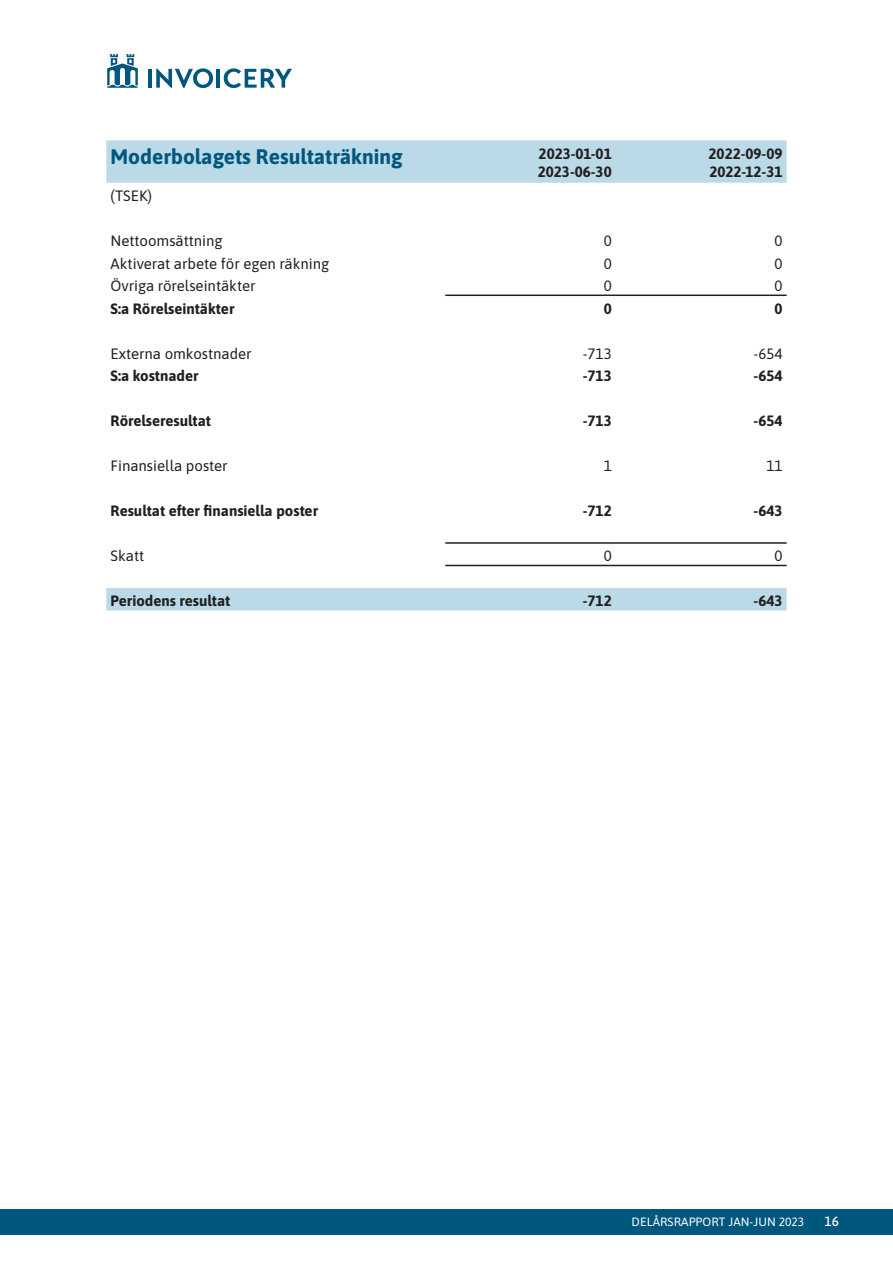
<style>
.page{position:relative;width:893px;height:1263px;background:#fff}
.page>*{position:absolute;margin:0;border:0;box-sizing:border-box;transform-origin:0 0}
.t1{font:700 21px "Asap";color:#00577d}
.t2{font:700 15px "Asap";color:#231f20}
.t3{font:15px "Asap";color:#231f20}
.t4{font:500 13.5px "Asap";color:#fff}
.t5{font:12px "Asap";letter-spacing:.01em;color:#fff}
</style>
<div class="page">
<div style="left:0;top:1209px;width:893px;height:26px;background:#00577d"></div>
<svg style="left:107px;top:54px;width:31px;height:34px"></svg>
<hr style="left:148px;top:69px;width:4px;height:19px;background:#00577d">
<svg style="left:156px;top:68px;width:57px;height:20px"></svg>
<hr style="left:217px;top:69px;width:3px;height:19px;background:#00577d">
<svg style="left:224px;top:68px;width:68px;height:20px"></svg>
<svg style="left:106px;top:140px;width:681px;height:470px"></svg>
<hr style="left:445px;top:295px;width:171px;height:1px;background:#231f20">
<hr style="left:616px;top:295px;width:171px;height:1px;background:#231f20">
<hr style="left:445px;top:542px;width:171px;height:2px;background:#231f20">
<hr style="left:616px;top:542px;width:171px;height:2px;background:#231f20">
<hr style="left:445px;top:565px;width:171px;height:1px;background:#231f20">
<hr style="left:616px;top:565px;width:171px;height:1px;background:#231f20">
<p class="t1" style="left:111px;top:142px;width:293px">Moderbolagets Resultaträkning</p>
<p class="t2" style="left:539px;top:143px;width:75px">2023-01-01</p>
<p class="t2" style="left:538px;top:161px;width:75px">2023-06-30</p>
<p class="t2" style="left:709px;top:143px;width:75px">2022-09-09</p>
<p class="t2" style="left:709px;top:161px;width:75px">2022-12-31</p>
<p class="t3" style="left:111px;top:185px;width:43px">(TSEK)</p>
<p class="t3" style="left:111px;top:230px;width:114px">Nettoomsättning</p>
<p class="t3" style="left:604px;top:230px;width:10px">0</p>
<p class="t3" style="left:774px;top:230px;width:10px">0</p>
<p class="t3" style="left:111px;top:253px;width:220px">Aktiverat arbete för egen räkning</p>
<p class="t3" style="left:604px;top:253px;width:10px">0</p>
<p class="t3" style="left:774px;top:253px;width:10px">0</p>
<p class="t3" style="left:111px;top:275px;width:147px">Övriga rörelseintäkter</p>
<p class="t3" style="left:604px;top:275px;width:10px">0</p>
<p class="t3" style="left:774px;top:275px;width:10px">0</p>
<p class="t2" style="left:111px;top:298px;width:125px">S:a Rörelseintäkter</p>
<p class="t2" style="left:604px;top:298px;width:10px">0</p>
<p class="t2" style="left:774px;top:298px;width:10px">0</p>
<p class="t3" style="left:111px;top:343px;width:143px">Externa omkostnader</p>
<p class="t3" style="left:583px;top:343px;width:30px">-713</p>
<p class="t3" style="left:753px;top:343px;width:30px">-654</p>
<p class="t2" style="left:111px;top:365px;width:90px">S:a kostnader</p>
<p class="t2" style="left:583px;top:365px;width:30px">-713</p>
<p class="t2" style="left:753px;top:365px;width:30px">-654</p>
<p class="t2" style="left:111px;top:410px;width:102px">Rörelseresultat</p>
<p class="t2" style="left:583px;top:410px;width:30px">-713</p>
<p class="t2" style="left:753px;top:410px;width:30px">-654</p>
<p class="t3" style="left:111px;top:455px;width:119px">Finansiella poster</p>
<p class="t3" style="left:604px;top:455px;width:10px">1</p>
<p class="t3" style="left:766px;top:455px;width:18px">11</p>
<p class="t2" style="left:111px;top:500px;width:209px">Resultat efter finansiella poster</p>
<p class="t2" style="left:583px;top:500px;width:30px">-712</p>
<p class="t2" style="left:753px;top:500px;width:30px">-643</p>
<p class="t3" style="left:111px;top:546px;width:35px">Skatt</p>
<p class="t3" style="left:604px;top:546px;width:10px">0</p>
<p class="t3" style="left:774px;top:546px;width:10px">0</p>
<p class="t2" style="left:111px;top:591px;width:121px">Periodens resultat</p>
<p class="t2" style="left:583px;top:591px;width:30px">-712</p>
<p class="t2" style="left:753px;top:591px;width:30px">-643</p>
<p class="t5" style="left:632px;top:1213px;width:174px">DELÅRSRAPPORT JAN-JUN 2023</p>
<p class="t4" style="left:824px;top:1211px;width:16px">16</p>
</div>
